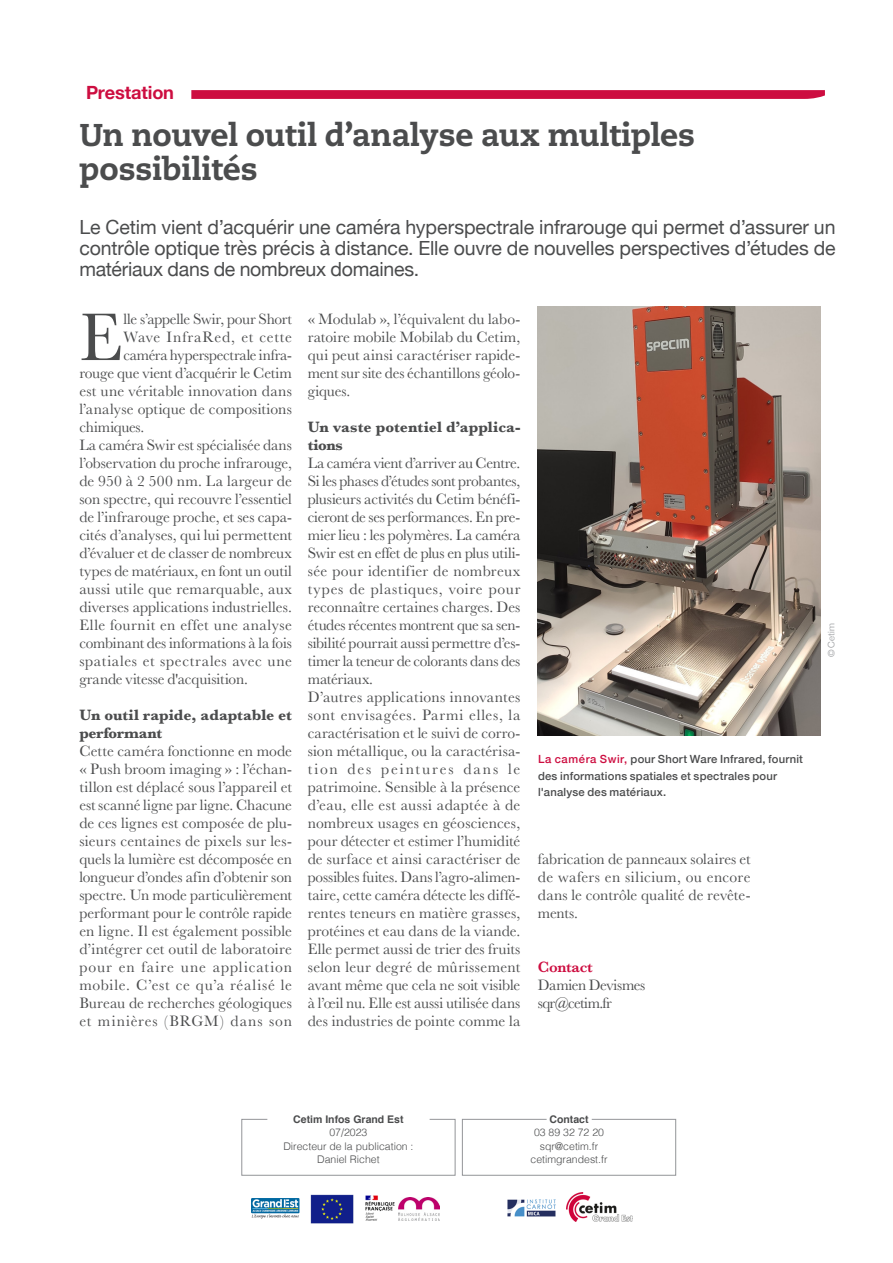
<style>
.page{position:relative;width:893px;height:1263px;background:#fff}
.page>*{position:absolute;margin:0;border:0;box-sizing:border-box;transform-origin:0 0}
.t1{font:69.9px "Baskerville";color:#4b4c4d}
.t2{font:800 31.5px/34.5px "Caecilia";letter-spacing:-.01em;color:#4b4c4d}
.t3{font:19.5px/21px "Helvetica Neue";letter-spacing:-.01em;color:#4b4c4d;text-align:justify}
.t4{font:700 18.15px "Helvetica Neue";letter-spacing:-.01em;color:#cd0d40}
.t5{font:15.6px/18px "Baskerville";color:#4b4c4d;text-align:justify}
.t6{font:700 15.6px/18px "Baskerville";color:#4b4c4d}
.t7{font:15.6px "Baskerville";letter-spacing:.02em;color:#4b4c4d}
.t8{font:15.6px "Baskerville";letter-spacing:.03em;color:#4b4c4d}
.t9{font:15.6px "Baskerville";letter-spacing:.04em;color:#4b4c4d}
.t10{font:15.6px/18px "Baskerville";letter-spacing:-.03em;color:#4b4c4d}
.t11{font:15.6px "Baskerville";letter-spacing:.045em;color:#4b4c4d}
.t12{font:600 15.6px "Baskerville";letter-spacing:-.01em;color:#cd0d40}
.t13{font:500 11.25px/16.5px "Helvetica Neue";letter-spacing:.02em;color:#4b4c4d}
.t14{font:300 10.5px/13.5px "Helvetica";color:#4b4c4d;text-align:center}
.t15{font:700 10.5px "Helvetica";color:#4b4c4d}
.t16{font:300 9px "Helvetica Neue";letter-spacing:.02em;color:#939598;scale:1.05 1}
.s1{color:#cd0d40}
</style>
<div class="page">
<svg style="left:191px;top:90px;width:634px;height:9px"></svg>
<img style="left:538px;top:307px;width:282px;height:429px">
<svg style="left:241px;top:1119px;width:215px;height:57px"></svg>
<svg style="left:462px;top:1119px;width:214px;height:57px"></svg>
<img style="left:252px;top:1199px;width:48px;height:19px">
<img style="left:311px;top:1194px;width:42px;height:29px">
<img style="left:365px;top:1195px;width:30px;height:26px">
<img style="left:398px;top:1198px;width:42px;height:23px">
<img style="left:507px;top:1199px;width:49px;height:18px">
<img style="left:567px;top:1192px;width:66px;height:29px">
<p class="t4" style="left:86px;top:78px;width:89px">Prestation</p>
<h2 class="t2" style="left:79px;top:118px;width:617px">Un nouvel outil d’analyse aux multiples possibilités</h2>
<p class="t3" style="left:79px;top:218px;width:758px">Le Cetim vient d’acquérir une caméra hyperspectrale infrarouge qui permet d’assurer un contrôle optique très précis à distance. Elle ouvre de nouvelles perspectives d’études de matériaux dans de nombreux domaines.</p>
<h1 class="t1" style="left:79px;top:293px;width:45px">E</h1>
<p class="t5" style="left:123px;top:310px;width:170px">lle s’appelle Swir, pour Short</p>
<p class="t11" style="left:123px;top:327px;width:170px">Wave InfraRed, et cette</p>
<p class="t5" style="left:123px;top:346px;width:170px">caméra hyperspectrale infra-</p>
<p class="t5" style="left:79px;top:364px;width:214px">rouge que vient d’acquérir le Cetim</p>
<p class="t5" style="left:79px;top:382px;width:214px">est une véritable innovation dans</p>
<p class="t5" style="left:79px;top:400px;width:214px">l’analyse optique de compositions</p>
<p class="t5" style="left:79px;top:418px;width:67px">chimiques.</p>
<p class="t5" style="left:79px;top:436px;width:214px">La caméra Swir est spécialisée dans</p>
<p class="t5" style="left:79px;top:454px;width:214px">l’observation du proche infrarouge,</p>
<p class="t5" style="left:79px;top:472px;width:214px">de 950 à 2 500 nm. La largeur de</p>
<p class="t5" style="left:79px;top:490px;width:214px">son spectre, qui recouvre l’essentiel</p>
<p class="t5" style="left:79px;top:508px;width:214px">de l’infrarouge proche, et ses capa-</p>
<p class="t5" style="left:79px;top:526px;width:214px">cités d’analyses, qui lui permettent</p>
<p class="t5" style="left:79px;top:544px;width:214px">d’évaluer et de classer de nombreux</p>
<p class="t5" style="left:79px;top:562px;width:214px">types de matériaux, en font un outil</p>
<p class="t7" style="left:79px;top:579px;width:214px">aussi utile que remarquable, aux</p>
<p class="t5" style="left:79px;top:598px;width:214px">diverses applications industrielles.</p>
<p class="t8" style="left:79px;top:615px;width:214px">Elle fournit en effet une analyse</p>
<p class="t5" style="left:79px;top:634px;width:214px">combinant des informations à la fois</p>
<p class="t9" style="left:79px;top:651px;width:214px">spatiales et spectrales avec une</p>
<p class="t5" style="left:79px;top:670px;width:170px">grande vitesse d'acquisition.</p>
<p class="t6" style="left:79px;top:706px;width:214px">Un outil rapide, adaptable et performant</p>
<p class="t5" style="left:79px;top:742px;width:214px">Cette caméra fonctionne en mode « Push broom imaging » : l’échan&shy;tillon est déplacé sous l’appareil et est scanné ligne par ligne. Chacune de ces lignes est composée de plu&shy;sieurs centaines de pixels sur les&shy;quels la lumière est décomposée en longueur d’ondes afin d’obtenir son spectre. Un mode particulièrement performant pour le contrôle rapide en ligne. Il est également possible d’intégrer cet outil de laboratoire pour en faire une application mobile. C’est ce qu’a réalisé le Bureau de recherches géologiques et minières (BRGM) dans son</p>
<p class="t5" style="left:308px;top:310px;width:214px">« Modulab », l’équivalent du labo&shy;ratoire mobile Mobilab du Cetim, qui peut ainsi caractériser rapide&shy;ment sur site des échantillons géolo&shy;giques.</p>
<p class="t6" style="left:308px;top:418px;width:214px">Un vaste potentiel d’applica&shy;tions</p>
<p class="t5" style="left:308px;top:454px;width:214px;text-align:left">La caméra vient d’arriver au Centre.<br>Si les phases d’études sont probantes, plusieurs activités du Cetim bénéfi&shy;cieront de ses performances. En pre&shy;mier lieu : les polymères. La caméra Swir est en effet de plus en plus utili&shy;sée pour identifier de nombreux types de plastiques, voire pour reconnaître certaines charges. Des études récentes montrent que sa sen&shy;sibilité pourrait aussi permettre d’es&shy;timer la teneur de colorants dans des matériaux.<br>D’autres applications innovantes sont envisagées. Parmi elles, la caractérisation et le suivi de corro&shy;sion métallique, ou la caractérisa&shy;tion des peintures dans le patrimoine. Sensible à la présence d’eau, elle est aussi adaptée à de nombreux usages en géosciences, pour détecter et estimer l’humidité de surface et ainsi caractériser de possibles fuites. Dans l’agro-alimen&shy;taire, cette caméra détecte les diffé&shy;rentes teneurs en matière grasses, protéines et eau dans de la viande.<br>Elle permet aussi de trier des fruits selon leur degré de mûrissement avant même que cela ne soit visible à l’œil nu. Elle est aussi utilisée dans des industries de pointe comme la</p>
<p class="t13" style="left:538px;top:750px;width:266px"><span class="s1">La caméra Swir,</span> pour Short Ware Infrared, fournit des informations spatiales et spectrales pour l'analyse des matériaux.</p>
<p class="t5" style="left:538px;top:850px;width:214px">fabrication de panneaux solaires et de wafers en silicium, ou encore dans le contrôle qualité de revête&shy;ments.</p>
<p class="t12" style="left:538px;top:956px;width:56px">Contact</p>
<p class="t10" style="left:538px;top:976px;width:109px">Damien Devismes sqr@cetim.fr</p>
<p class="t16" style="left:824px;top:657px;width:34px;rotate:-90deg">© Cetim</p>
<p class="t15" style="left:293px;top:1110px;width:112px">Cetim Infos Grand Est</p>
<p class="t14" style="left:283px;top:1125px;width:132px">07/2023<br>Directeur de la publication :<br>Daniel Richet</p>
<p class="t15" style="left:549px;top:1110px;width:41px">Contact</p>
<p class="t14" style="left:530px;top:1125px;width:79px">03 89 32 72 20 sqr@cetim.fr cetimgrandest.fr</p>
</div>
